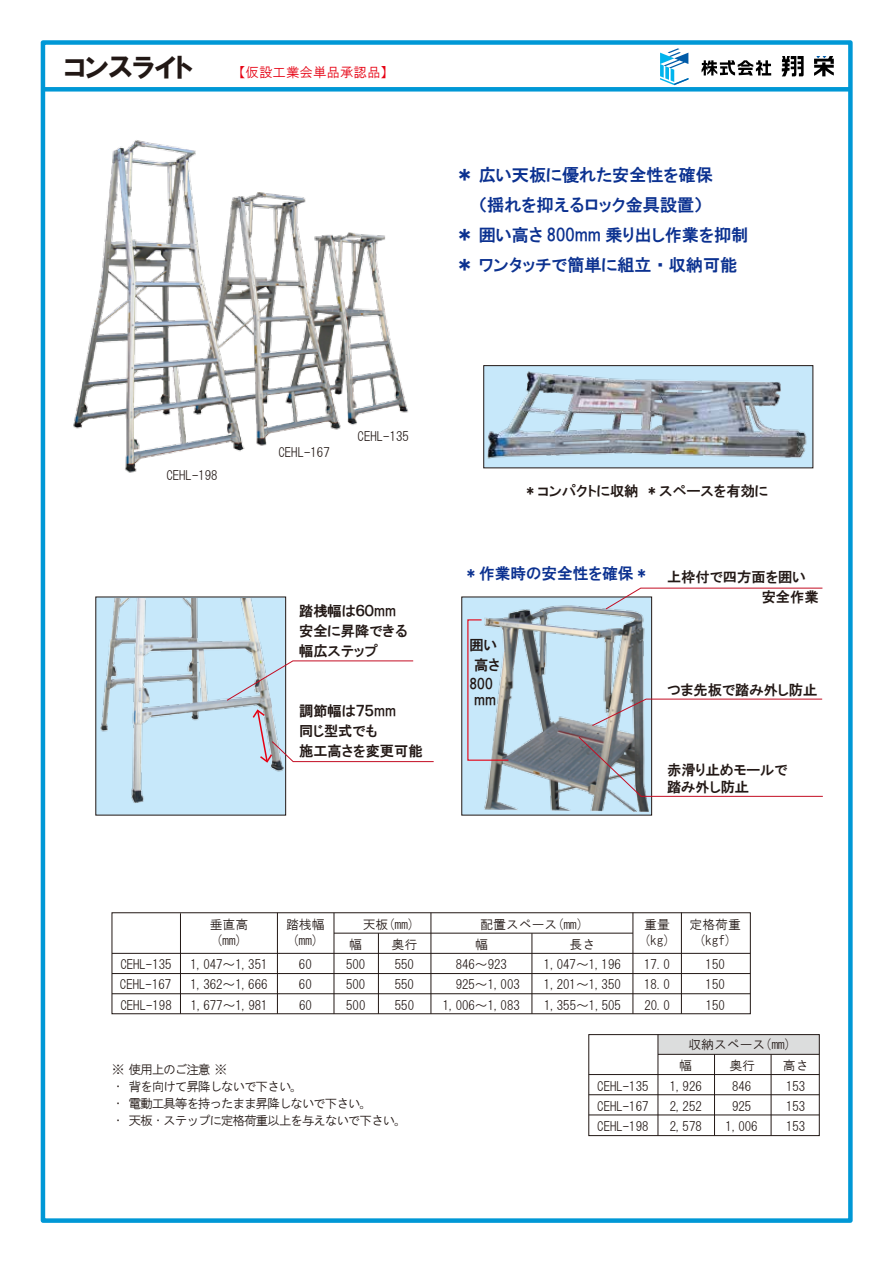
<style>
.page{position:relative;width:893px;height:1263px;background:#fff}
.page>*{position:absolute;margin:0;border:0;box-sizing:border-box;transform-origin:0 0}
.t1{font:27px "HGP Soei Kakugothic UB";color:#221815}
.t2{font:17.1px "HGP Gothic E";color:#0b3190}
.t3{font:15.6px "HGP Gothic E";color:#0b3190}
.t4{font:14.25px/20px "HGP Gothic E";color:#221815}
.t5{font:13.5px "HG Gothic M";color:#e60012}
.t6{font:12.9px/20.4px "HG Gothic M";color:#221815}
.t7{font:12.9px/17.1px "HG Gothic M";letter-spacing:-.1em;color:#221815}
</style>
<div class="page">
<div style="left:41px;top:40px;width:812px;height:1183px;border:4px solid #0098d6"></div>
<div style="left:43px;top:87px;width:807px;height:5px;background:#0098d6"></div>
<svg style="left:660px;top:48px;width:28px;height:37px"></svg>
<svg style="left:702px;top:60px;width:69px;height:16px"></svg>
<svg style="left:782px;top:56px;width:22px;height:20px"></svg>
<svg style="left:814px;top:56px;width:20px;height:20px"></svg>
<div style="left:112px;top:912px;width:639px;height:102px;border:1px solid #221815"></div>
<hr style="left:112px;top:953px;width:638px;height:1px;background:#221815">
<hr style="left:112px;top:973px;width:638px;height:1px;background:#221815">
<hr style="left:681px;top:912px;width:1px;height:102px;background:#221815">
<hr style="left:633px;top:912px;width:1px;height:102px;background:#221815">
<hr style="left:532px;top:933px;width:1px;height:81px;background:#221815">
<hr style="left:431px;top:913px;width:1px;height:101px;background:#221815">
<hr style="left:378px;top:933px;width:1px;height:81px;background:#221815">
<hr style="left:334px;top:913px;width:1px;height:101px;background:#221815">
<hr style="left:277px;top:913px;width:1px;height:101px;background:#221815">
<hr style="left:334px;top:933px;width:299px;height:1px;background:#221815">
<hr style="left:180px;top:913px;width:1px;height:101px;background:#221815">
<div style="left:658px;top:1034px;width:161px;height:20px;background:#dcdddd"></div>
<div style="left:588px;top:1034px;width:232px;height:102px;border:1px solid #221815"></div>
<hr style="left:589px;top:1074px;width:230px;height:1px;background:#221815">
<hr style="left:589px;top:1094px;width:230px;height:1px;background:#221815">
<hr style="left:771px;top:1054px;width:1px;height:81px;background:#221815">
<hr style="left:714px;top:1054px;width:1px;height:81px;background:#221815">
<hr style="left:658px;top:1054px;width:161px;height:1px;background:#221815">
<hr style="left:658px;top:1034px;width:1px;height:101px;background:#221815">
<hr style="left:112px;top:993px;width:638px;height:1px;background:#221815">
<hr style="left:589px;top:1114px;width:230px;height:1px;background:#221815">
<img style="left:73px;top:140px;width:335px;height:333px">
<div style="left:461px;top:597px;width:191px;height:218px;background:#c7e8fa"></div>
<img style="left:484px;top:605px;width:169px;height:207px">
<svg style="left:605px;top:587px;width:218px;height:23px"></svg>
<svg style="left:591px;top:698px;width:232px;height:28px"></svg>
<svg style="left:578px;top:736px;width:245px;height:61px"></svg>
<div style="left:95px;top:597px;width:191px;height:218px;background:#c7e8fa"></div>
<img style="left:100px;top:599px;width:186px;height:205px">
<svg style="left:253px;top:709px;width:181px;height:54px"></svg>
<svg style="left:226px;top:660px;width:188px;height:41px"></svg>
<div style="left:483px;top:365px;width:330px;height:103px;background:#c7e8fa;border:1px solid #221815"></div>
<img style="left:487px;top:371px;width:320px;height:88px">
<svg style="left:467px;top:619px;width:43px;height:142px"></svg>
<h1 class="t1" style="left:64px;top:54px;width:130px">コンスライト</h1>
<p class="t5" style="left:232px;top:65px;width:164px">【仮設工業会単品承認品】</p>
<h2 class="t2" style="left:456px;top:166px;width:258px">＊ 広い天板に優れた安全性を確保</h2>
<h2 class="t2" style="left:479px;top:196px;width:226px">（揺れを抑えるロック金具設置）</h2>
<h2 class="t2" style="left:456px;top:226px;width:294px">＊ 囲い高さ 800mm 乗り出し作業を抑制</h2>
<h2 class="t2" style="left:456px;top:256px;width:283px">＊ ワンタッチで簡単に組立・収納可能</h2>
<p class="t6" style="left:166px;top:465px;width:53px">CEHL-198</p>
<p class="t6" style="left:278px;top:442px;width:53px">CEHL-167</p>
<p class="t6" style="left:358px;top:426px;width:53px">CEHL-135</p>
<p class="t4" style="left:299px;top:601px;width:110px">踏桟幅は６０mm安全に昇降できる幅広ステップ</p>
<p class="t4" style="left:299px;top:701px;width:125px">調節幅は７５mm<br>同じ型式でも<br>施工高さを変更可能</p>
<p class="t4" style="left:526px;top:481px;width:243px">* コンパクトに収納 * スペースを有効に</p>
<p class="t3" style="left:467px;top:565px;width:181px">* 作業時の安全性を確保 *</p>
<p class="t4" style="left:762px;top:567px;width:59px;text-indent:-95px">上枠付で四方面を囲い安全作業</p>
<p class="t4" style="left:469px;top:634px;width:32px;text-align:center">囲い高さ<br>800</p>
<p class="t4" style="left:474px;top:690px;width:24px">mm</p>
<p class="t4" style="left:667px;top:679px;width:152px">つま先板で踏み外し防止</p>
<p class="t4" style="left:667px;top:761px;width:122px;line-height:17.1px">赤滑り止めモールで踏み外し防止</p>
<p class="t6" style="left:120px;top:954px;width:53px">CEHL-135<br>CEHL-167</p>
<p class="t6" style="left:210px;top:914px;width:40px">垂直高</p>
<p class="t6" style="left:363px;top:914px;width:53px">天板(mm)</p>
<p class="t6" style="left:349px;top:934px;width:14px">幅</p>
<p class="t6" style="left:391px;top:934px;width:27px">奥行</p>
<p class="t6" style="left:480px;top:914px;width:104px">配置スペース(mm)</p>
<p class="t6" style="left:644px;top:914px;width:27px">重量</p>
<p class="t6" style="left:690px;top:914px;width:53px">定格荷重</p>
<p class="t6" style="left:286px;top:914px;width:40px">踏桟幅</p>
<p class="t6" style="left:299px;top:954px;width:14px">60<br>60</p>
<p class="t6" style="left:292px;top:930px;width:27px">(mm)</p>
<p class="t6" style="left:216px;top:930px;width:27px">(mm)</p>
<p class="t6" style="left:475px;top:934px;width:14px">幅</p>
<p class="t6" style="left:570px;top:934px;width:27px">長さ</p>
<p class="t6" style="left:644px;top:930px;width:89px">(kg) (kgf)</p>
<p class="t6" style="left:191px;top:954px;width:78px">1,047～1,351</p>
<p class="t6" style="left:456px;top:954px;width:66px">846～923<br>925～1,003</p>
<p class="t6" style="left:346px;top:954px;width:21px">500</p>
<p class="t6" style="left:395px;top:954px;width:21px">550</p>
<p class="t6" style="left:644px;top:954px;width:27px">17.0<br>18.0</p>
<p class="t6" style="left:544px;top:954px;width:78px">1,047～1,196<br>1,201～1,350</p>
<p class="t6" style="left:706px;top:954px;width:21px">150<br>150</p>
<p class="t6" style="left:191px;top:974px;width:78px">1,362～1,666</p>
<p class="t6" style="left:346px;top:974px;width:21px">500</p>
<p class="t6" style="left:395px;top:974px;width:21px">550</p>
<p class="t6" style="left:120px;top:995px;width:53px">CEHL-198</p>
<p class="t6" style="left:191px;top:995px;width:78px">1,677～1,981</p>
<p class="t6" style="left:299px;top:995px;width:14px">60</p>
<p class="t6" style="left:346px;top:995px;width:21px">500</p>
<p class="t6" style="left:395px;top:995px;width:21px">550</p>
<p class="t6" style="left:443px;top:995px;width:78px">1,006～1,083</p>
<p class="t6" style="left:544px;top:995px;width:78px">1,355～1,505</p>
<p class="t6" style="left:644px;top:995px;width:27px">20.0</p>
<p class="t6" style="left:706px;top:995px;width:21px">150</p>
<p class="t7" style="left:112px;top:1061px;width:296px">※ 使用上のご注意 ※<br>・ 背を向けて昇降しないで下さい。<br>・ 電動工具等を持ったまま昇降しないで下さい。<br>・ 天板・ステップに定格荷重以上を与えないで下さい。</p>
<p class="t6" style="left:597px;top:1076px;width:53px">CEHL-135<br>CEHL-167</p>
<p class="t6" style="left:688px;top:1034px;width:104px">収納スペース(mm)</p>
<p class="t6" style="left:679px;top:1055px;width:14px">幅</p>
<p class="t6" style="left:732px;top:1076px;width:21px">846</p>
<p class="t6" style="left:732px;top:1096px;width:21px">925</p>
<p class="t6" style="left:729px;top:1055px;width:27px">奥行</p>
<p class="t6" style="left:783px;top:1055px;width:27px">高さ</p>
<p class="t6" style="left:670px;top:1076px;width:34px">1,926<br>2,252</p>
<p class="t6" style="left:786px;top:1076px;width:21px">153<br>153</p>
<p class="t6" style="left:597px;top:1116px;width:53px">CEHL-198</p>
<p class="t6" style="left:670px;top:1116px;width:34px">2,578</p>
<p class="t6" style="left:726px;top:1116px;width:34px">1,006</p>
<p class="t6" style="left:786px;top:1116px;width:21px">153</p>
</div>
